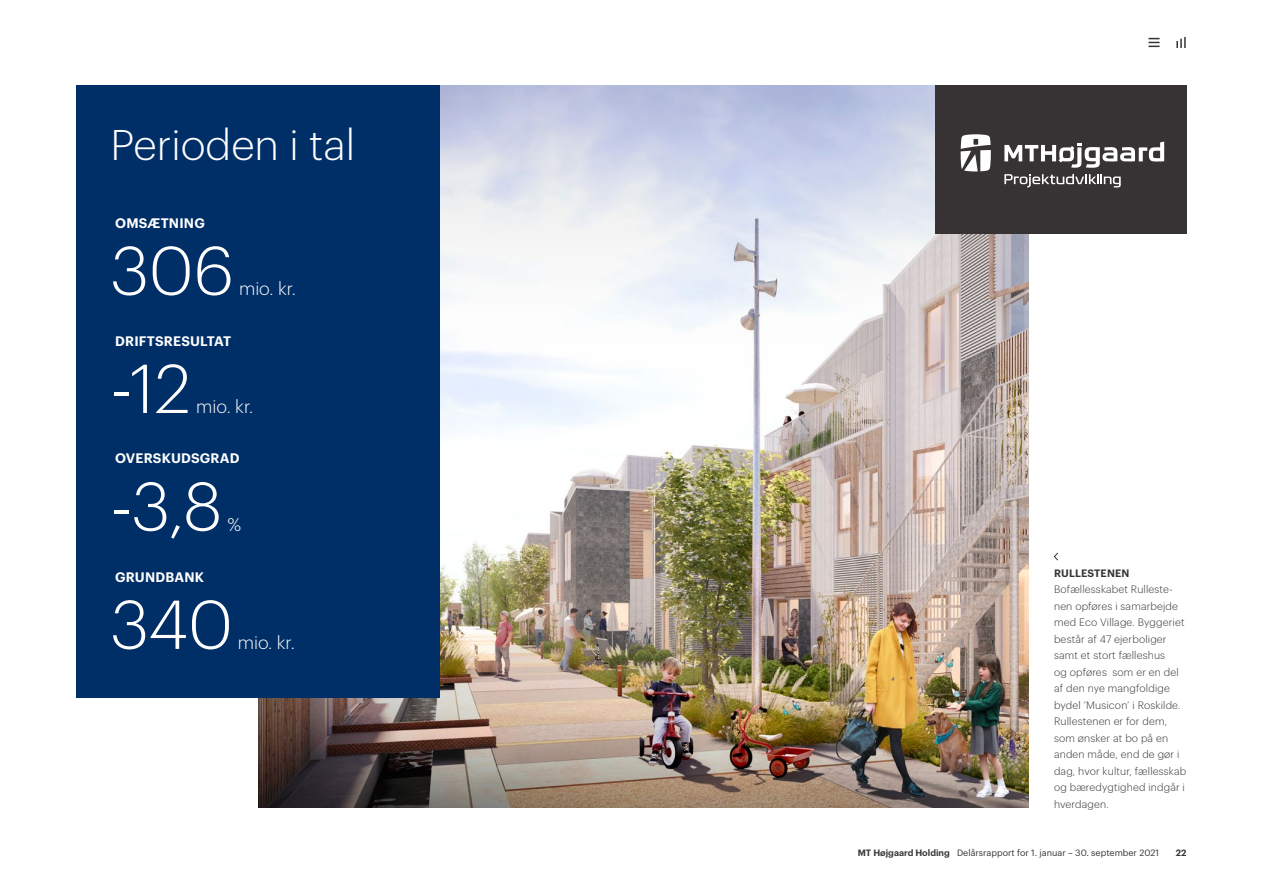
<style>
.page{position:relative;width:1263px;height:893px;background:#fff}
.page>*{position:absolute;margin:0;border:0;box-sizing:border-box;transform-origin:0 0}
.t1{font:300 67.5px "Graphik";color:#fff}
.t2{font:300 42px "Graphik";color:#fff}
.t3{font:300 18px "Graphik";color:#fff}
.t4{font:600 13.5px "Graphik";letter-spacing:.015em;color:#fff}
.t5{font:300 10.5px/16.5px "Graphik";letter-spacing:.015em;color:#373334}
.t6{font:600 10.5px "Graphik";letter-spacing:.015em;color:#373334}
.t7{font:9px "Graphik";color:#373334}
.t8{font:600 9px "Graphik";color:#373334}
.s1{font-weight:600}
</style>
<div class="page">
<img style="left:259px;top:85px;width:769px;height:723px">
<div style="left:76px;top:85px;width:364px;height:612px;background:#002f67"></div>
<div style="left:935px;top:85px;width:251px;height:149px;background:#373334"></div>
<svg style="left:1004px;top:142px;width:160px;height:26px"></svg>
<svg style="left:961px;top:134px;width:30px;height:37px"></svg>
<svg style="left:1004px;top:174px;width:117px;height:13px"></svg>
<svg style="left:1054px;top:552px;width:4px;height:9px"></svg>
<svg style="left:1148px;top:38px;width:11px;height:9px"></svg>
<svg style="left:1176px;top:37px;width:10px;height:11px"></svg>
<h2 class="t2" style="left:111px;top:114px;width:246px">Perioden i tal</h2>
<p class="t4" style="left:115px;top:212px;width:91px">OMSÆTNING</p>
<h1 class="t1" style="left:111px;top:221px;width:125px">306</h1>
<h3 class="t3" style="left:239px;top:275px;width:58px">mio. kr.</h3>
<p class="t4" style="left:115px;top:330px;width:118px">DRIFTSRESULTAT</p>
<h1 class="t1" style="left:111px;top:339px;width:82px">-12</h1>
<h3 class="t3" style="left:196px;top:393px;width:58px">mio. kr.</h3>
<p class="t4" style="left:115px;top:448px;width:126px">OVERSKUDSGRAD</p>
<h1 class="t1" style="left:111px;top:457px;width:113px">-3,8</h1>
<h3 class="t3" style="left:227px;top:511px;width:15px">%</h3>
<p class="t4" style="left:115px;top:566px;width:90px">GRUNDBANK</p>
<h1 class="t1" style="left:111px;top:575px;width:124px">340</h1>
<h3 class="t3" style="left:238px;top:629px;width:58px">mio. kr.</h3>
<p class="t6" style="left:1054px;top:565px;width:77px">RULLESTENEN</p>
<p class="t5" style="left:1054px;top:581px;width:134px">Bofællesskabet Rulleste&shy;nen opføres i samarbejde med Eco Village. Byggeriet består af 47 ejerboliger samt et stort fælleshus<br>og opføres som er en del af den nye mangfoldige bydel ’Musicon’ i Roskilde.<br>Rullestenen er for dem, som ønsker at bo på en anden måde, end de gør i dag, hvor kultur, fællesskab og bæredygtighed indgår i hverdagen.</p>
<p class="t7" style="left:858px;top:846px;width:303px"><span class="s1">MT Højgaard Holding</span> Delårsrapport for 1. januar – 30. september 2021</p>
<p class="t8" style="left:1176px;top:845px;width:12px">22</p>
</div>
